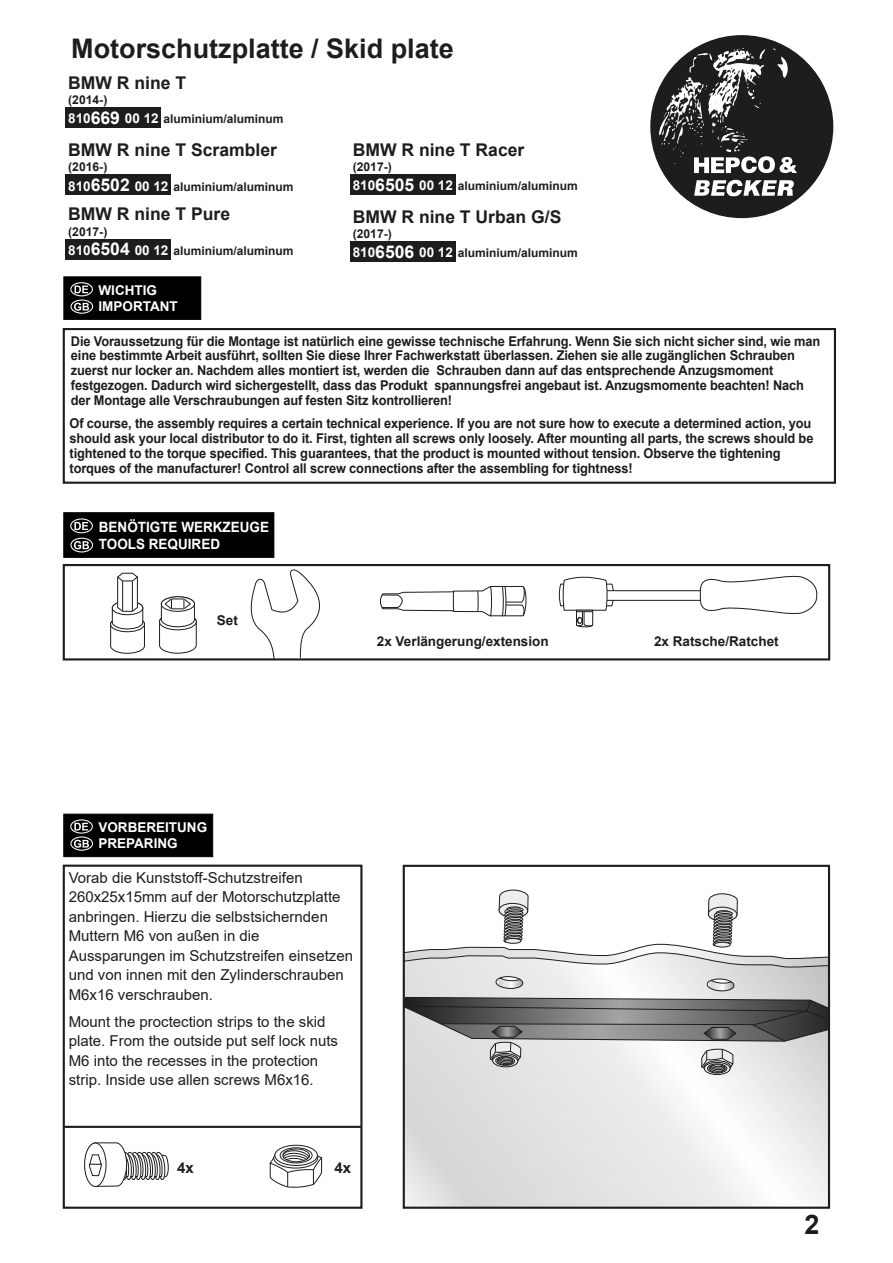
<style>
.page{position:relative;width:893px;height:1263px;background:#fff}
.page>*{position:absolute;margin:0;border:0;box-sizing:border-box;transform-origin:0 0}
.t1{font:700 27px "Arial";color:#1d1d1b}
.t2{font:700 17.55px "Arial";color:#1d1d1b}
.t3{font:15px/19.5px "Arial";color:#1d1d1b}
.t4{font:700 15px "Arial";color:#1d1d1b}
.t5{font:700 14.1px/17px "Arial";color:#fff;scale:.95 1}
.t6{font:700 13.5px/14.9px "Arial";letter-spacing:-.01em;color:#1d1d1b;scale:.95 1}
.t7{font:700 13.5px "Arial";letter-spacing:-.01em;color:#1d1d1b}
.t8{font:700 13.5px/16.2px "Arial";color:#fff}
.t9{font:700 12.15px "Arial";color:#1d1d1b}
.t10{font:700 12px "Arial";color:#1d1d1b}
.s1{font-size:13.5px;color:#fff}
.s2{font-size:17.55px;color:#fff}
</style>
<div class="page">
<div style="left:650px;top:35px;width:183px;height:183px;background:#1d1d1b;border-radius:50%"></div>
<svg style="left:694px;top:180px;width:100px;height:16px"></svg>
<svg style="left:658px;top:48px;width:139px;height:125px"></svg>
<hr style="left:64px;top:1126px;width:298px;height:2px;background:#1d1d1b">
<div style="left:63px;top:564px;width:767px;height:96px;border:2px solid #1d1d1b"></div>
<svg style="left:380px;top:586px;width:147px;height:31px"></svg>
<div style="left:602px;top:590px;width:101px;height:11px;border:1px solid #1d1d1b"></div>
<svg style="left:559px;top:576px;width:55px;height:52px"></svg>
<svg style="left:700px;top:575px;width:118px;height:39px"></svg>
<svg style="left:248px;top:569px;width:78px;height:91px"></svg>
<svg style="left:159px;top:596px;width:38px;height:58px"></svg>
<svg style="left:110px;top:572px;width:35px;height:82px"></svg>
<div style="left:63px;top:512px;width:211px;height:46px;background:#000;border:1px solid #000"></div>
<svg style="left:74px;top:522px;width:14px;height:8px"></svg>
<div style="left:70px;top:518px;width:23px;height:15px;border:1px solid #fff;border-radius:50%"></div>
<svg style="left:74px;top:541px;width:15px;height:8px"></svg>
<div style="left:70px;top:538px;width:23px;height:14px;border:1px solid #fff;border-radius:50%"></div>
<div style="left:63px;top:814px;width:150px;height:43px;background:#000;border:1px solid #000"></div>
<svg style="left:74px;top:823px;width:14px;height:7px"></svg>
<div style="left:70px;top:819px;width:23px;height:15px;border:1px solid #fff;border-radius:50%"></div>
<svg style="left:74px;top:840px;width:15px;height:8px"></svg>
<div style="left:70px;top:836px;width:23px;height:15px;border:1px solid #fff;border-radius:50%"></div>
<div style="left:63px;top:328px;width:773px;height:156px;border:2px solid #1d1d1b"></div>
<div style="left:64px;top:277px;width:137px;height:43px;background:#000;border:1px solid #000"></div>
<svg style="left:75px;top:286px;width:13px;height:7px"></svg>
<div style="left:70px;top:282px;width:23px;height:14px;border:1px solid #fff;border-radius:50%"></div>
<svg style="left:74px;top:303px;width:15px;height:8px"></svg>
<div style="left:70px;top:299px;width:23px;height:15px;border:1px solid #fff;border-radius:50%"></div>
<div style="left:63px;top:865px;width:299px;height:344px;border:2px solid #1d1d1b"></div>
<svg style="left:406px;top:968px;width:421px;height:238px"></svg>
<svg style="left:406px;top:997px;width:421px;height:87px;background:#a9a8a8"></svg>
<div style="left:497px;top:1057px;width:16px;height:8px;border:1px solid #1d1d1b;border-radius:50%"></div>
<svg style="left:706px;top:978px;width:29px;height:13px"></svg>
<svg style="left:495px;top:976px;width:29px;height:13px"></svg>
<svg style="left:406px;top:890px;width:421px;height:78px"></svg>
<div style="left:403px;top:865px;width:427px;height:344px;border:2px solid #1d1d1b"></div>
<svg style="left:84px;top:1142px;width:85px;height:45px"></svg>
<div style="left:275px;top:1145px;width:43px;height:21px;border:1px solid #1d1d1b;border-radius:50%"></div>
<div style="left:280px;top:1147px;width:32px;height:16px;border:1px solid #1d1d1b;border-radius:50%"></div>
<svg style="left:269px;top:1148px;width:54px;height:40px"></svg>
<div style="left:282px;top:1149px;width:28px;height:13px;border:1px solid #1d1d1b;border-radius:50%"></div>
<div style="left:65px;top:175px;width:106px;height:20px;background:#1d1d1b"></div>
<div style="left:65px;top:239px;width:106px;height:21px;background:#1d1d1b"></div>
<div style="left:350px;top:241px;width:106px;height:21px;background:#1d1d1b"></div>
<div style="left:350px;top:174px;width:106px;height:21px;background:#1d1d1b"></div>
<div style="left:65px;top:107px;width:96px;height:21px;background:#1d1d1b"></div>
<h1 class="t1" style="left:71px;top:29px;width:384px">Motorschutzplatte / Skid plate</h1>
<p class="t2" style="left:68px;top:70px;width:119px">BMW R nine T</p>
<p class="t9" style="left:68px;top:91px;width:41px">(2014-)</p>
<p class="t10" style="left:68px;top:111px;width:217px"><span class="s1">810</span><span class="s2">669</span> <span class="s1">00 12</span> aluminium/aluminum</p>
<p class="t2" style="left:68px;top:138px;width:210px">BMW R nine T Scrambler</p>
<p class="t9" style="left:68px;top:159px;width:41px">(2016-)</p>
<p class="t10" style="left:68px;top:178px;width:227px"><span class="s1">810</span><span class="s2">6502</span> <span class="s1">00 12</span> aluminium/aluminum</p>
<p class="t2" style="left:68px;top:202px;width:163px">BMW R nine T Pure</p>
<p class="t9" style="left:68px;top:223px;width:41px">(2017-)</p>
<p class="t10" style="left:68px;top:242px;width:227px"><span class="s1">810</span><span class="s2">6504</span> <span class="s1">00 12</span> aluminium/aluminum</p>
<p class="t8" style="left:99px;top:282px;width:81px">WICHTIG<br>IMPORTANT</p>
<p class="t2" style="left:353px;top:137px;width:173px">BMW R nine T Racer</p>
<p class="t9" style="left:353px;top:158px;width:41px">(2017-)</p>
<p class="t10" style="left:353px;top:178px;width:227px"><span class="s1">810</span><span class="s2">6505</span> <span class="s1">00 12</span> aluminium/aluminum</p>
<p class="t2" style="left:353px;top:204px;width:210px">BMW R nine T Urban G/S</p>
<p class="t9" style="left:353px;top:225px;width:41px">(2017-)</p>
<p class="t10" style="left:353px;top:245px;width:227px"><span class="s1">810</span><span class="s2">6506</span> <span class="s1">00 12</span> aluminium/aluminum</p>
<p class="t6" style="left:71px;top:334px;width:790px">Die Voraussetzung für die Montage ist natürlich eine gewisse technische Erfahrung. Wenn Sie sich nicht sicher sind, wie man eine bestimmte Arbeit ausführt, sollten Sie diese Ihrer Fachwerkstatt überlassen. Ziehen sie alle zugänglichen Schrauben zuerst nur locker an. Nachdem alles montiert ist, werden die Schrauben dann auf das entsprechende Anzugsmoment festgezogen. Dadurch wird sichergestellt, dass das Produkt spannungsfrei angebaut ist. Anzugsmomente beachten! Nach der Montage alle Verschraubungen auf festen Sitz kontrollieren!</p>
<p class="t6" style="left:70px;top:416px;width:785px">Of course, the assembly requires a certain technical experience. If you are not sure how to execute a determined action, you should ask your local distributor to do it. First, tighten all screws only loosely. After mounting all parts, the screws should be tightened to the torque specified. This guarantees, that the product is mounted without tension. Observe the tightening torques of the manufacturer! Control all screw connections after the assembling for tightness!</p>
<p class="t5" style="left:99px;top:518px;width:181px">BENÖTIGTE WERKZEUGE<br>TOOLS REQUIRED</p>
<p class="t7" style="left:217px;top:611px;width:23px">Set</p>
<p class="t7" style="left:377px;top:631px;width:173px">2x Verlängerung/extension</p>
<p class="t7" style="left:654px;top:632px;width:126px">2x Ratsche/Ratchet</p>
<p class="t8" style="left:98px;top:819px;width:110px">VORBEREITUNG<br>PREPARING</p>
<p class="t3" style="left:69px;top:868px;width:286px">Vorab die Kunststoff-Schutzstreifen 260x25x15mm auf der Motorschutzplatte anbringen. Hierzu die selbstsichernden Muttern M6 von außen in die Aussparungen im Schutzstreifen einsetzen und von innen mit den Zylinderschrauben M6x16 verschrauben.</p>
<p class="t3" style="left:69px;top:1012px;width:271px">Mount the proctection strips to the skid plate. From the outside put self lock nuts M6 into the recesses in the protection strip. Inside use allen screws M6x16.</p>
<p class="t4" style="left:177px;top:1157px;width:18px">4x</p>
<p class="t4" style="left:335px;top:1157px;width:18px">4x</p>
<h1 class="t1" style="left:804px;top:1205px;width:17px">2</h1>
</div>
